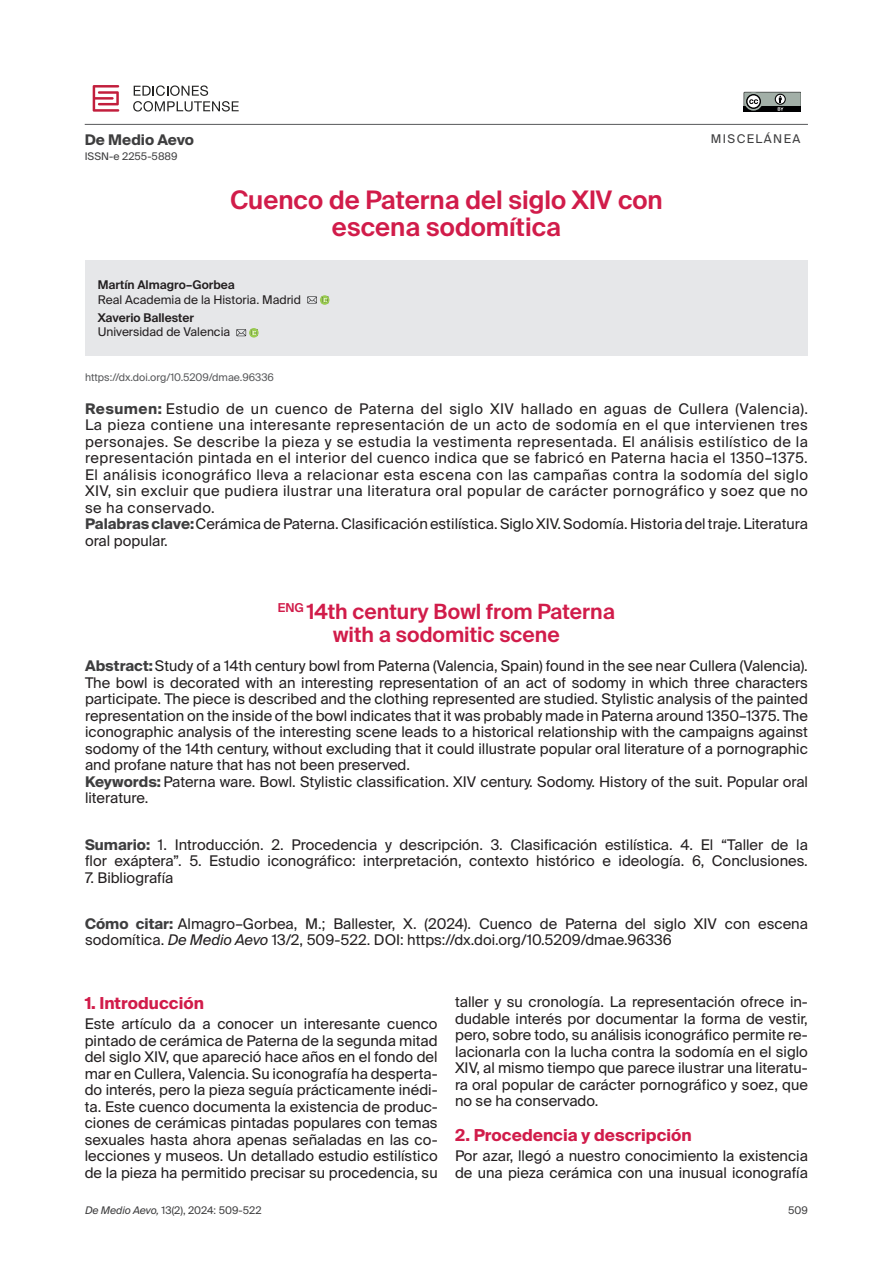
<style>
.page{position:relative;width:893px;height:1263px;background:#fff}
.page>*{position:absolute;margin:0;border:0;box-sizing:border-box;transform-origin:0 0}
._000-Título_original_ES{font:600 25.5px/27px "Suisse Intl";color:#d11c4a;text-align:center}
._000-Título_traducido_EN{font:600 21px/22.5px "Suisse Intl";color:#d11c4a;text-align:center}
._000-LADILLO_01{font:700 16.5px "Suisse Intl";color:#d11c4a}
._000_Resumen_abstract_ES{font:14.7px/16.5px "Suisse Intl";letter-spacing:.01em;color:#231f20;text-align:justify}
._000-PRIMER_PARRAFO{font:14.7px/16.5px "Suisse Intl";color:#231f20;text-align:justify}
._000-Palabras_clave_keywords{font:14.7px/16.5px "Suisse Intl";color:#231f20}
._000_SUMARIO{font:14.7px/16.5px "Suisse Intl";color:#231f20}
._000_COMO_CITAR{font:14.7px/16.5px "Suisse Intl";color:#231f20}
._00-REVISTA{font:700 14.7px "Suisse Intl";color:#3e3e3f}
._000-CARGO{font:12px "Suisse Intl";color:#231f20}
._000-Autor{font:600 12px "Suisse Intl";color:#231f20}
.Normal_1er_parr{font:12px "Suisse Intl";letter-spacing:.12em;color:#3e3e3f}
.Normal_1er_parr-2{font:10.5px "Suisse Intl";color:#3e3e3f}
._000-FECHAS{font:10.5px "Suisse Intl";color:#57585a}
.s1{font-weight:700;color:#3e3e3f}
.s2{font-style:italic}
</style>
<div class="page">
<hr style="left:85px;top:124px;width:723px;height:1px;background:#57585a">
<svg style="left:744px;top:92px;width:56px;height:19px"></svg>
<svg style="left:93px;top:85px;width:26px;height:26px"></svg>
<svg style="left:133px;top:85px;width:106px;height:26px"></svg>
<div style="left:85px;top:260px;width:723px;height:96px;background:#e6e7e9"></div>
<svg style="left:307px;top:295px;width:22px;height:10px"></svg>
<svg style="left:236px;top:328px;width:23px;height:10px"></svg>
<p class="_00-REVISTA" style="left:85px;top:132px;width:111px">De Medio Aevo</p>
<p class="Normal_1er_parr-2" style="left:85px;top:151px;width:94px">ISSN-e 2255-5889</p>
<p class="_000-Título_original_ES" style="left:230px;top:187px;width:434px">Cuenco de Paterna del siglo XIV con escena sodomítica</p>
<p class="_000-Autor" style="left:98px;top:278px;width:139px">Martín Almagro–Gorbea</p>
<p class="_000-CARGO" style="left:98px;top:292px;width:205px">Real Academia de la Historia. Madrid</p>
<p class="_000-Autor" style="left:98px;top:311px;width:98px">Xaverio Ballester</p>
<p class="_000-CARGO" style="left:98px;top:325px;width:134px">Universidad de Valencia</p>
<p class="Normal_1er_parr" style="left:711px;top:132px;width:91px">MISCELÁNEA</p>
<p class="_000-FECHAS" style="left:85px;top:371px;width:190px">https://dx.doi.org/10.5209/dmae.96336</p>
<p class="_000_Resumen_abstract_ES" style="left:85px;top:400px;width:724px"><span class="s1">Resumen:</span> Estudio de un cuenco de Paterna del siglo XIV hallado en aguas de Cullera (Valencia).<br>La pieza contiene una interesante representación de un acto de sodomía en el que intervienen tres personajes. Se describe la pieza y se estudia la vestimenta representada. El análisis estilístico de la representación pintada en el interior del cuenco indica que se fabricó en Paterna hacia el 1350–1375.<br>El análisis iconográfico lleva a relacionar esta escena con las campañas contra la sodomía del siglo XIV, sin excluir que pudiera ilustrar una literatura oral popular de carácter pornográfico y soez que no se ha conservado.</p>
<p class="_000-Palabras_clave_keywords" style="left:85px;top:516px;width:724px"><span class="s1">Palabras clave:</span>Cerámica de Paterna. Clasificación estilística. Siglo XIV. Sodomía. Historia del traje. Literatura oral popular.</p>
<p class="_000-Título_traducido_EN" style="left:278px;top:601px;width:338px"><sup>ENG</sup> 14th century Bowl from Paterna with a sodomitic scene</p>
<p class="_000_Resumen_abstract_ES" style="left:85px;top:658px;width:724px"><span class="s1">Abstract:</span>Study of a 14th century bowl from Paterna (Valencia, Spain) found in the see near Cullera (Valencia).<br>The bowl is decorated with an interesting representation of an act of sodomy in which three characters participate. The piece is described and the clothing represented are studied. Stylistic analysis of the painted representation on the inside of the bowl indicates that it was probably made in Paterna around 1350–1375. The iconographic analysis of the interesting scene leads to a historical relationship with the campaigns against sodomy of the 14th century, without excluding that it could illustrate popular oral literature of a pornographic and profane nature that has not been preserved.</p>
<p class="_000-Palabras_clave_keywords" style="left:85px;top:773px;width:724px"><span class="s1">Keywords:</span> Paterna ware. Bowl. Stylistic classification. XIV century. Sodomy. History of the suit. Popular oral literature.</p>
<p class="_000_SUMARIO" style="left:85px;top:836px;width:724px"><span class="s1">Sumario:</span> 1. Introducción. 2. Procedencia y descripción. 3. Clasificación estilística. 4. El “Taller de la flor exáptera”. 5. Estudio iconográfico: interpretación, contexto histórico e ideología. 6, Conclusiones.</p>
<p class="_000_SUMARIO" style="left:85px;top:869px;width:90px">7. Bibliografía</p>
<p class="_000_COMO_CITAR" style="left:85px;top:916px;width:724px"><span class="s1">Cómo citar:</span> Almagro–Gorbea, M.; Ballester, X. (2024). Cuenco de Paterna del siglo XIV con escena sodomítica. <span class="s2">De Medio Aevo</span> 13/2, 509-522. DOI: https://dx.doi.org/10.5209/dmae.96336</p>
<p class="_000-LADILLO_01" style="left:85px;top:993px;width:121px">1. Introducción</p>
<p class="_000-PRIMER_PARRAFO" style="left:85px;top:1016px;width:354px">Este artículo da a conocer un interesante cuenco pintado de cerámica de Paterna de la segunda mitad del siglo XIV, que apareció hace años en el fondo del mar en Cullera, Valencia. Su iconografía ha desperta&shy;do interés, pero la pieza seguía prácticamente inédi&shy;ta. Este cuenco documenta la existencia de produc&shy;ciones de cerámicas pintadas populares con temas sexuales hasta ahora apenas señaladas en las co&shy;lecciones y museos. Un detallado estudio estilístico de la pieza ha permitido precisar su procedencia, su</p>
<p class="_000-PRIMER_PARRAFO" style="left:455px;top:994px;width:354px">taller y su cronología. La representación ofrece in&shy;dudable interés por documentar la forma de vestir, pero, sobre todo, su análisis iconográfico permite re&shy;lacionarla con la lucha contra la sodomía en el siglo XIV, al mismo tiempo que parece ilustrar una literatu&shy;ra oral popular de carácter pornográfico y soez, que no se ha conservado.</p>
<p class="_000-LADILLO_01" style="left:455px;top:1125px;width:238px">2. Procedencia y descripción</p>
<p class="_000-PRIMER_PARRAFO" style="left:455px;top:1148px;width:354px">Por azar, llegó a nuestro conocimiento la existencia de una pieza cerámica con una inusual iconografía</p>
<p class="Normal_1er_parr-2" style="left:85px;top:1204px;width:178px"><span class="s2">De Medio Aevo,</span> 13(2), 2024: 509-522</p>
<p class="Normal_1er_parr-2" style="left:788px;top:1204px;width:21px">509</p>
</div>
